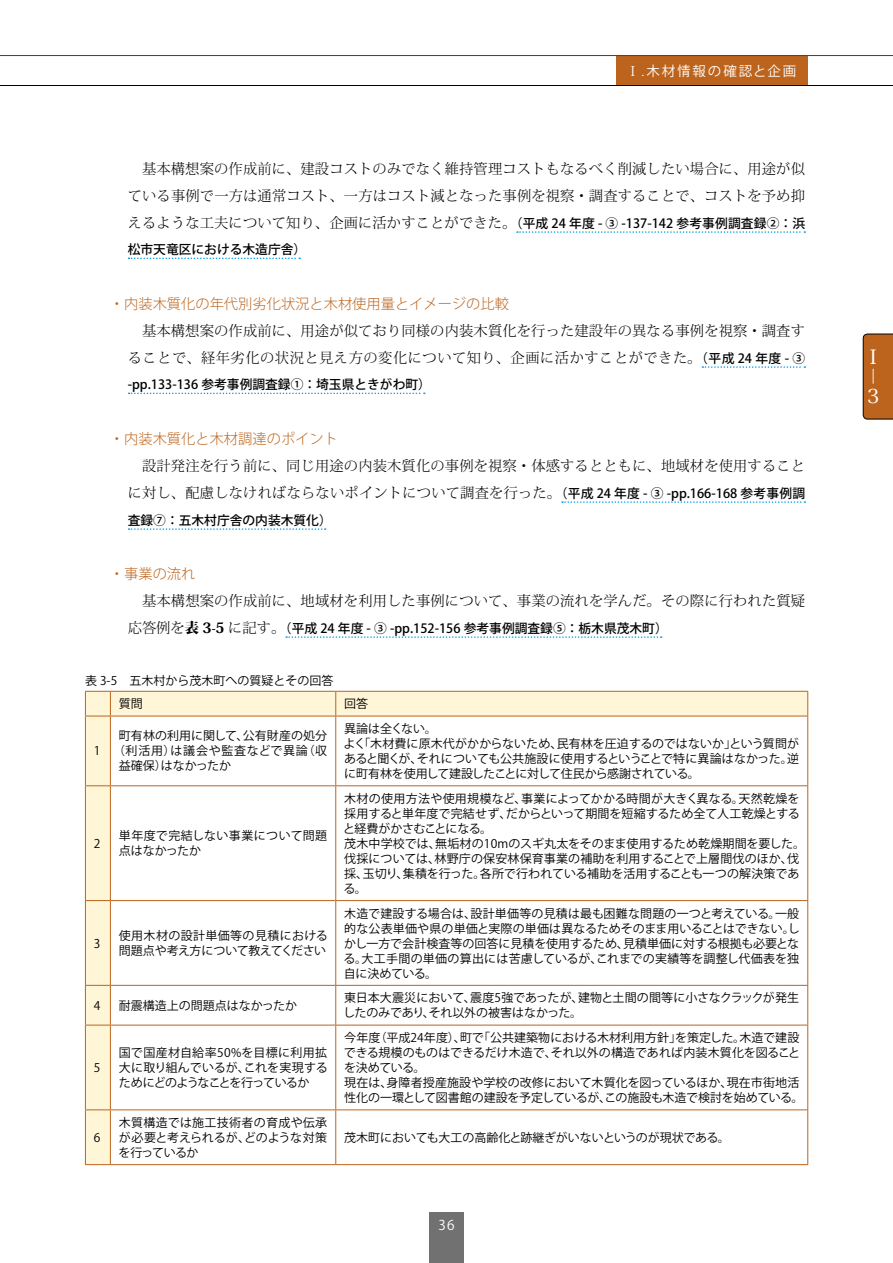
<style>
.page{position:relative;width:893px;height:1263px;background:#fff}
.page>*{position:absolute;margin:0;border:0;box-sizing:border-box;transform-origin:0 0}
.t1{font:500 19.5px "Koz Min Pro";color:#fff}
.t2{font:300 14.25px/27px "Koz Min Pro";letter-spacing:.015em;color:#000;text-align:right}
.t3{font:300 14.25px "Koz Go Pro";color:#bc641d}
.t4{font:13.5px "Koz Go Pro";letter-spacing:.14em;color:#fff}
.t5{font:500 12.75px "Koz Go Pro";color:#000}
.t6{font:12px/15px "Koz Go Pro";color:#000}
.t7{font:12px/15px "Koz Go Pro";letter-spacing:.02em;color:#000}
.t8{font:12px "Koz Go Pro";letter-spacing:.06em;color:#000}
.s1{font-family:"Koz Min Pro"}
.s2{font-family:"Koz Go Pro";font-weight:500;font-size:12.75px}
.s3{font-family:"Koz Min Pro";font-weight:300;font-size:14.25px}
.s4{font-family:"Koz Min Pro";font-weight:800;font-size:14.25px}
</style>
<div class="page">
<div style="left:429px;top:1212px;width:34px;height:51px;background:#727171"></div>
<div style="left:617px;top:56px;width:191px;height:29px;background:#bc641d"></div>
<hr style="left:0;top:55px;width:893px;height:1px;background:#000">
<hr style="left:0;top:85px;width:893px;height:1px;background:#000">
<div style="left:863px;top:334px;width:30px;height:85px;background:#bc641d"></div>
<svg style="left:517px;top:231px;width:288px;height:2px"></svg>
<svg style="left:129px;top:258px;width:171px;height:1px"></svg>
<svg style="left:702px;top:366px;width:103px;height:2px"></svg>
<svg style="left:129px;top:393px;width:296px;height:1px"></svg>
<svg style="left:562px;top:501px;width:243px;height:2px"></svg>
<svg style="left:129px;top:528px;width:197px;height:2px"></svg>
<svg style="left:286px;top:636px;width:376px;height:2px"></svg>
<div style="left:86px;top:692px;width:721px;height:472px;background:#fff5d7"></div>
<svg style="left:111px;top:717px;width:696px;height:447px"></svg>
<svg style="left:335px;top:692px;width:1px;height:24px"></svg>
<hr style="left:85px;top:716px;width:1px;height:69px;background:#bc641d">
<hr style="left:110px;top:716px;width:1px;height:69px;background:#bc641d">
<hr style="left:335px;top:716px;width:1px;height:69px;background:#bc641d">
<hr style="left:807px;top:716px;width:1px;height:69px;background:#bc641d">
<svg style="left:85px;top:785px;width:25px;height:1px"></svg>
<hr style="left:85px;top:786px;width:1px;height:114px;background:#bc641d">
<hr style="left:110px;top:785px;width:226px;height:1px;background:#bc641d">
<hr style="left:110px;top:786px;width:1px;height:114px;background:#bc641d">
<hr style="left:336px;top:785px;width:472px;height:1px;background:#bc641d">
<hr style="left:335px;top:786px;width:1px;height:114px;background:#bc641d">
<hr style="left:807px;top:786px;width:1px;height:114px;background:#bc641d">
<svg style="left:85px;top:900px;width:25px;height:1px"></svg>
<hr style="left:85px;top:901px;width:1px;height:84px;background:#bc641d">
<hr style="left:110px;top:900px;width:226px;height:1px;background:#bc641d">
<hr style="left:110px;top:901px;width:1px;height:84px;background:#bc641d">
<hr style="left:336px;top:900px;width:472px;height:1px;background:#bc641d">
<hr style="left:335px;top:901px;width:1px;height:84px;background:#bc641d">
<hr style="left:807px;top:901px;width:1px;height:84px;background:#bc641d">
<svg style="left:85px;top:985px;width:25px;height:1px"></svg>
<hr style="left:85px;top:986px;width:1px;height:39px;background:#bc641d">
<hr style="left:110px;top:985px;width:226px;height:1px;background:#bc641d">
<hr style="left:110px;top:986px;width:1px;height:39px;background:#bc641d">
<hr style="left:336px;top:985px;width:472px;height:1px;background:#bc641d">
<hr style="left:335px;top:986px;width:1px;height:39px;background:#bc641d">
<hr style="left:807px;top:986px;width:1px;height:39px;background:#bc641d">
<svg style="left:86px;top:1025px;width:24px;height:1px"></svg>
<hr style="left:85px;top:1025px;width:1px;height:84px;background:#bc641d">
<hr style="left:110px;top:1025px;width:226px;height:1px;background:#bc641d">
<hr style="left:110px;top:1025px;width:1px;height:84px;background:#bc641d">
<hr style="left:336px;top:1025px;width:472px;height:1px;background:#bc641d">
<hr style="left:335px;top:1025px;width:1px;height:84px;background:#bc641d">
<hr style="left:807px;top:1025px;width:1px;height:84px;background:#bc641d">
<svg style="left:85px;top:1109px;width:25px;height:1px"></svg>
<hr style="left:85px;top:1110px;width:1px;height:54px;background:#bc641d">
<hr style="left:110px;top:1109px;width:226px;height:1px;background:#bc641d">
<hr style="left:110px;top:1110px;width:1px;height:54px;background:#bc641d">
<hr style="left:336px;top:1109px;width:472px;height:1px;background:#bc641d">
<hr style="left:335px;top:1110px;width:1px;height:54px;background:#bc641d">
<hr style="left:807px;top:1110px;width:1px;height:54px;background:#bc641d">
<svg style="left:85px;top:1164px;width:25px;height:1px"></svg>
<hr style="left:110px;top:1164px;width:226px;height:1px;background:#bc641d">
<hr style="left:336px;top:1164px;width:472px;height:1px;background:#bc641d">
<hr style="left:110px;top:691px;width:226px;height:1px;background:#bc641d">
<hr style="left:336px;top:691px;width:472px;height:1px;background:#bc641d">
<svg style="left:807px;top:692px;width:1px;height:24px"></svg>
<svg style="left:85px;top:691px;width:26px;height:26px"></svg>
<hr style="left:110px;top:716px;width:226px;height:1px;background:#bc641d">
<hr style="left:336px;top:716px;width:472px;height:1px;background:#bc641d">
<p class="t4" style="left:626px;top:62px;width:172px"><span class="s1">Ⅰ.</span>木材情報の確認と企画</p>
<p class="t2" style="left:128px;top:155px;width:679px;text-align:justify;text-indent:14px">基本構想案の作成前に、建設コストのみでなく維持管理コストもなるべく削減したい場合に、用途が似ている事例で一方は通常コスト、一方はコスト減となった事例を視察・調査することで、コストを予め抑えるような工夫について知り、企画に活かすことができた。<span class="s2">（平成 24 年度 - ③ -137-142 参考事例調査録②：浜</span></p>
<p class="t5" style="left:128px;top:241px;width:180px">松市天竜区における木造庁舎）</p>
<p class="t3" style="left:110px;top:295px;width:400px">・内装木質化の年代別劣化状況と木材使用量とイメージの比較</p>
<p class="t2" style="left:128px;top:317px;width:679px">基本構想案の作成前に、用途が似ており同様の内装木質化を行った建設年の異なる事例を視察・調査することで、経年劣化の状況と見え方の変化について知り、企画に活かすことができた。<span class="s2">（平成 24 年度 - ③</span></p>
<p class="t5" style="left:128px;top:376px;width:305px">-pp.133-136 参考事例調査録①：埼玉県ときがわ町）</p>
<p class="t3" style="left:110px;top:430px;width:229px">・内装木質化と木材調達のポイント</p>
<p class="t2" style="left:128px;top:452px;width:679px">設計発注を行う前に、同じ用途の内装木質化の事例を視察・体感するとともに、地域材を使用することに対し、配慮しなければならないポイントについて調査を行った。<span class="s2">（平成 24 年度 - ③ -pp.166-168 参考事例調</span></p>
<p class="t5" style="left:128px;top:512px;width:205px">査録⑦：五木村庁舎の内装木質化）</p>
<p class="t3" style="left:110px;top:565px;width:87px">・事業の流れ</p>
<p class="t2" style="left:142px;top:587px;width:665px">基本構想案の作成前に、地域材を利用した事例について、事業の流れを学んだ。その際に行われた質疑</p>
<p class="t5" style="left:128px;top:620px;width:541px"><span class="s3">応答例を</span><span class="s4">表 3-5</span> <span class="s3">に記す。</span>（平成 24 年度 - ③ -pp.152-156 参考事例調査録⑤：栃木県茂木町）</p>
<p class="t6" style="left:119px;top:670px;width:216px;line-height:23px;text-indent:-34px">表 3-5　五木村から茂木町への質疑とその回答質問</p>
<p class="t6" style="left:344px;top:697px;width:25px">回答</p>
<p class="t6" style="left:94px;top:744px;width:8px">1</p>
<p class="t6" style="left:119px;top:729px;width:210px">町有林の利用に関して、公有財産の処分</p>
<p class="t8" style="left:113px;top:743px;width:216px">（利活用）は議会や監査などで異論（収</p>
<p class="t6" style="left:119px;top:759px;width:114px">益確保）はなかったか</p>
<p class="t6" style="left:94px;top:836px;width:8px">2</p>
<p class="t7" style="left:119px;top:829px;width:210px">単年度で完結しない事業について問題点はなかったか</p>
<p class="t6" style="left:94px;top:936px;width:8px">3</p>
<p class="t6" style="left:119px;top:928px;width:210px">使用木材の設計単価等の見積における問題点や考え方について教えてください</p>
<p class="t6" style="left:344px;top:721px;width:457px">異論は全くない。<br>よく「木材費に原木代がかからないため、民有林を圧迫するのではないか」という質問があると聞くが、それについても公共施設に使用するということで特に異論はなかった。逆に町有林を使用して建設したことに対して住民から感謝されている。</p>
<p class="t6" style="left:343px;top:791px;width:463px">木材の使用方法や使用規模など、事業によってかかる時間が大きく異なる。天然乾燥を採用すると単年度で完結せず、だからといって期間を短縮するため全て人工乾燥とすると経費がかさむことになる。<br>茂木中学校では、無垢材の10mのスギ丸太をそのまま使用するため乾燥期間を要した。伐採については、林野庁の保安林保育事業の補助を利用することで上層間伐のほか、伐採、玉切り、集積を行った。各所で行われている補助を活用することも一つの解決策である。</p>
<p class="t6" style="left:344px;top:906px;width:458px;text-align:justify">木造で建設する場合は、設計単価等の見積は最も困難な問題の一つと考えている。一般的な公表単価や県の単価と実際の単価は異なるためそのまま用いることはできない。しかし一方で会計検査等の回答に見積を使用するため、見積単価に対する根拠も必要となる。大工手間の単価の算出には苦慮しているが、これまでの実績等を調整し代価表を独自に決めている。</p>
<p class="t6" style="left:94px;top:998px;width:8px">4</p>
<p class="t6" style="left:119px;top:998px;width:180px">耐震構造上の問題点はなかったか</p>
<p class="t6" style="left:343px;top:991px;width:458px">東日本大震災において、震度5強であったが、建物と土間の間等に小さなクラックが発生したのみであり、それ以外の被害はなかった。</p>
<p class="t6" style="left:94px;top:1060px;width:8px">5</p>
<p class="t6" style="left:94px;top:1130px;width:8px">6</p>
<p class="t6" style="left:119px;top:1045px;width:210px;text-align:justify">国で国産材自給率50%を目標に利用拡大に取り組んでいるが、これを実現するためにどのようなことを行っているか</p>
<p class="t6" style="left:119px;top:1115px;width:210px;text-align:justify">木質構造では施工技術者の育成や伝承が必要と考えられるが、どのような対策を行っているか</p>
<p class="t6" style="left:344px;top:1030px;width:461px">今年度（平成24年度）、町で「公共建築物における木材利用方針」を策定した。木造で建設できる規模のものはできるだけ木造で、それ以外の構造であれば内装木質化を図ることを決めている。<br>現在は、身障者授産施設や学校の改修において木質化を図っているほか、現在市街地活性化の一環として図書館の建設を予定しているが、この施設も木造で検討を始めている。</p>
<p class="t6" style="left:344px;top:1130px;width:387px">茂木町においても大工の高齢化と跡継ぎがいないというのが現状である。</p>
<p class="t4" style="left:438px;top:1217px;width:18px">36</p>
<h1 class="t1" style="left:863px;top:343px;width:14px">Ⅰ</h1>
<h1 class="t1" style="left:859px;top:386px;width:19px;rotate:-90deg">－</h1>
<h1 class="t1" style="left:863px;top:382px;width:16px">３</h1>
</div>
